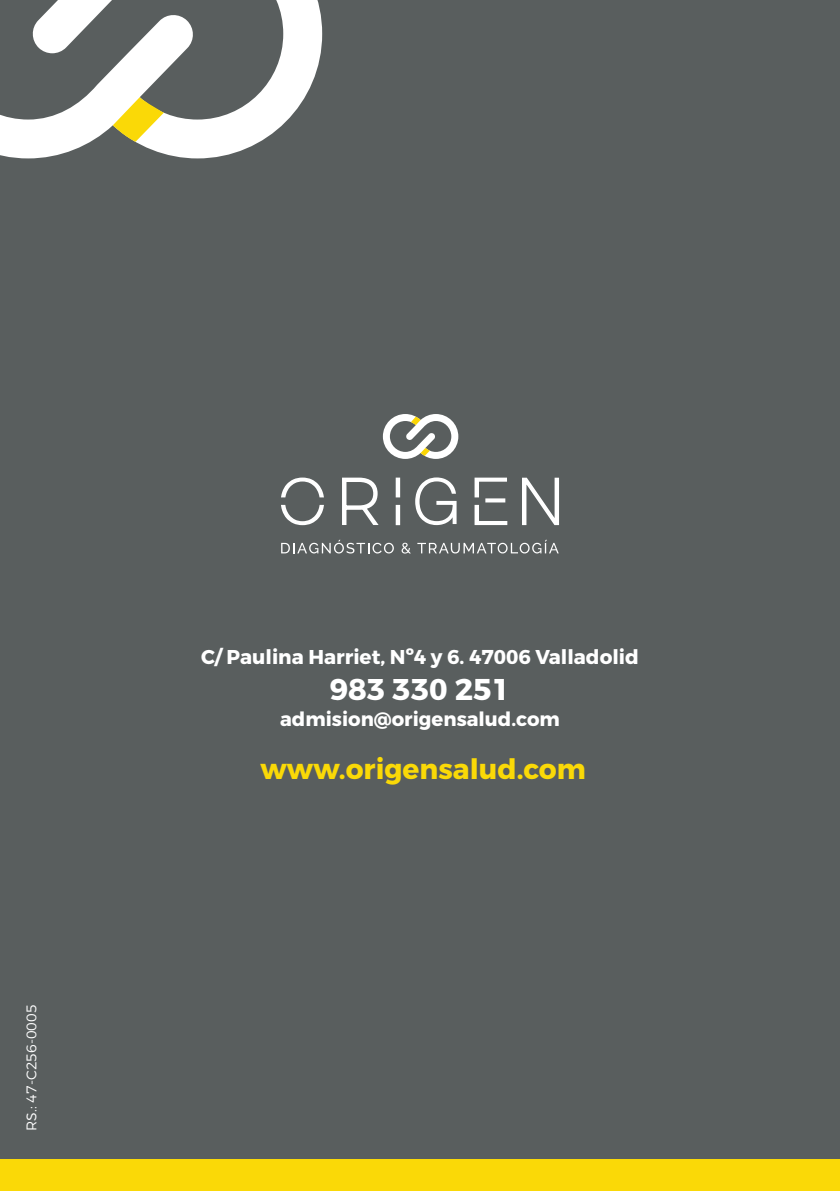
<style>
.page{position:relative;width:840px;height:1191px;background:#fff}
.page>*{position:absolute;margin:0;border:0;box-sizing:border-box;transform-origin:0 0}
.t1{font:700 30px "Montserrat";color:#fff}
.t2{font:700 28px "Montserrat";color:#fad907}
.t3{font:700 20px "Montserrat";color:#fff}
.t4{font:700 19.6px "Montserrat";color:#fff}
.t5{font:300 14px "Montserrat";color:#fff}
</style>
<div class="page">
<div style="left:0;top:0;width:839px;height:1191px;background:#595e5e"></div>
<svg style="left:0;top:0;width:322px;height:158px"></svg>
<svg style="left:113px;top:97px;width:51px;height:45px"></svg>
<svg style="left:382px;top:414px;width:76px;height:45px"></svg>
<svg style="left:342px;top:477px;width:37px;height:48px"></svg>
<svg style="left:415px;top:477px;width:42px;height:49px"></svg>
<svg style="left:522px;top:477px;width:36px;height:49px"></svg>
<svg style="left:281px;top:540px;width:112px;height:13px"></svg>
<svg style="left:401px;top:543px;width:10px;height:10px"></svg>
<svg style="left:417px;top:540px;width:141px;height:13px"></svg>
<svg style="left:281px;top:477px;width:43px;height:21px"></svg>
<svg style="left:281px;top:504px;width:43px;height:22px"></svg>
<svg style="left:395px;top:477px;width:5px;height:20px"></svg>
<svg style="left:395px;top:505px;width:5px;height:20px"></svg>
<svg style="left:474px;top:477px;width:33px;height:21px"></svg>
<svg style="left:485px;top:498px;width:20px;height:4px"></svg>
<svg style="left:474px;top:504px;width:34px;height:22px"></svg>
<div style="left:0;top:1159px;width:839px;height:32px;background:#fad907"></div>
<p class="t5" style="left:23px;top:1130px;width:127px;rotate:-90deg">RS.: 47-C256-0005</p>
<p class="t3" style="left:201px;top:645px;width:439px">C/ Paulina Harriet, Nº4 y 6. 47006 Valladolid</p>
<p class="t1" style="left:329px;top:671px;width:182px">983 330 251</p>
<p class="t4" style="left:280px;top:706px;width:281px">admision@origensalud.com</p>
<p class="t2" style="left:260px;top:751px;width:326px">www.origensalud.com</p>
</div>
